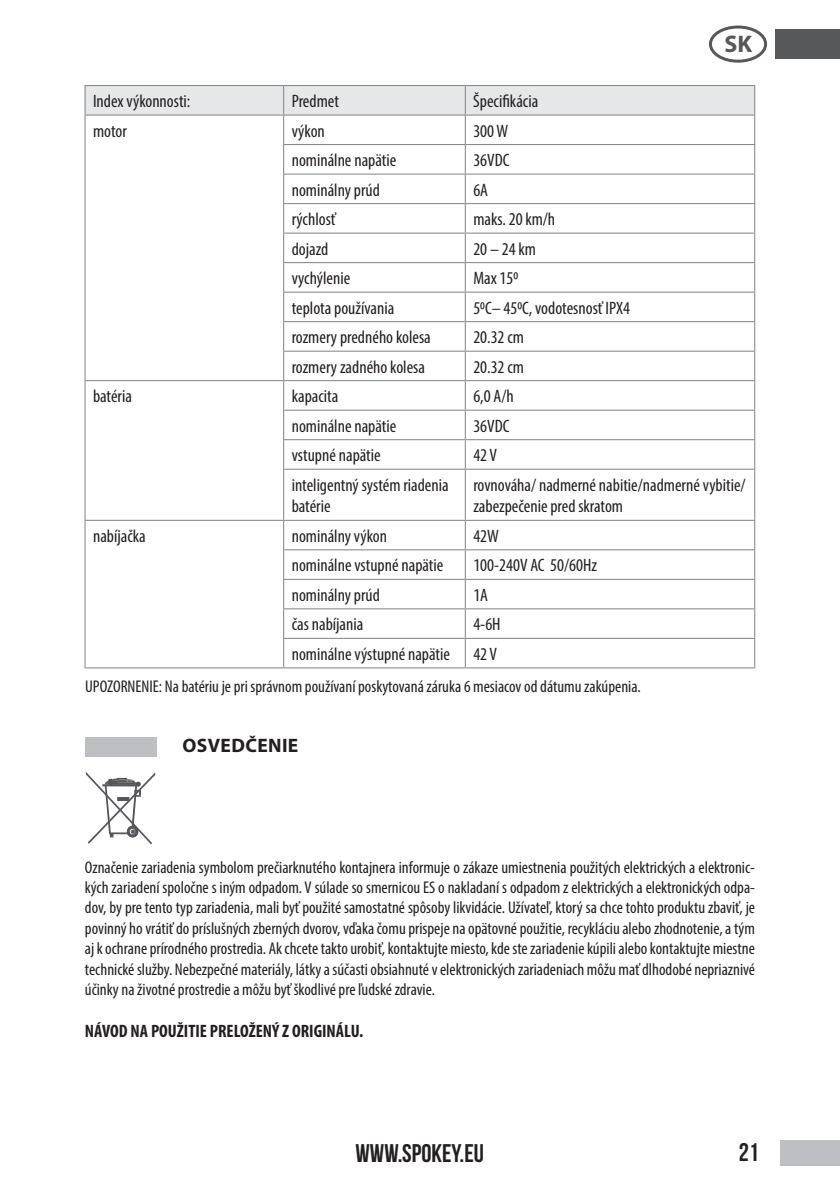
<style>
.page{position:relative;width:840px;height:1191px;background:#fff}
.page>*{position:absolute;margin:0;border:0;box-sizing:border-box;transform-origin:0 0}
.t1{font:25.6px "Bebas Neue";color:#231f20}
.t2{font:700 24px "Myriad Pro";color:#57585a}
.t3{font:700 19.6px "Myriad Pro";letter-spacing:.02em;color:#231f20}
.t4{font:condensed 18px/21.6px "Myriad Pro";color:#231f20}
.t5{font:700 condensed 18px "Myriad Pro";color:#231f20}
.t6{font:condensed 17px/20.4px "Myriad Pro";color:#231f20;text-align:justify}
</style>
<div class="page">
<div style="left:779px;top:1140px;width:60px;height:25px;background:#bebfc2"></div>
<div style="left:774px;top:29px;width:65px;height:30px;background:#57585a"></div>
<div style="left:708px;top:26px;width:58px;height:37px;border:3px solid #57585a;border-radius:50%"></div>
<svg style="left:86px;top:772px;width:69px;height:72px"></svg>
<div style="left:85px;top:737px;width:72px;height:20px;background:#bebfc2"></div>
<hr style="left:283px;top:85px;width:182px;height:1px;background:#808285">
<hr style="left:465px;top:85px;width:289px;height:1px;background:#808285">
<hr style="left:753px;top:470px;width:1px;height:50px;background:#808285">
<hr style="left:283px;top:469px;width:182px;height:1px;background:#808285">
<hr style="left:465px;top:469px;width:289px;height:1px;background:#808285">
<hr style="left:283px;top:520px;width:182px;height:1px;background:#808285">
<hr style="left:465px;top:520px;width:289px;height:1px;background:#808285">
<hr style="left:283px;top:549px;width:182px;height:1px;background:#808285">
<hr style="left:465px;top:549px;width:289px;height:1px;background:#808285">
<hr style="left:283px;top:579px;width:182px;height:1px;background:#808285">
<hr style="left:465px;top:579px;width:289px;height:1px;background:#808285">
<hr style="left:283px;top:608px;width:182px;height:1px;background:#808285">
<hr style="left:465px;top:608px;width:289px;height:1px;background:#808285">
<hr style="left:283px;top:638px;width:182px;height:1px;background:#808285">
<hr style="left:465px;top:638px;width:289px;height:1px;background:#808285">
<hr style="left:283px;top:667px;width:182px;height:1px;background:#808285">
<hr style="left:465px;top:667px;width:289px;height:1px;background:#808285">
<hr style="left:84px;top:85px;width:199px;height:1px;background:#808285">
<svg style="left:84px;top:86px;width:670px;height:383px"></svg>
<hr style="left:84px;top:469px;width:1px;height:51px;background:#808285">
<hr style="left:283px;top:470px;width:1px;height:50px;background:#808285">
<hr style="left:464px;top:470px;width:1px;height:50px;background:#808285">
<hr style="left:84px;top:520px;width:199px;height:1px;background:#808285">
<svg style="left:84px;top:521px;width:1px;height:58px"></svg>
<hr style="left:84px;top:579px;width:1px;height:30px;background:#808285">
<svg style="left:84px;top:609px;width:1px;height:58px"></svg>
<svg style="left:283px;top:521px;width:1px;height:146px"></svg>
<svg style="left:464px;top:521px;width:1px;height:146px"></svg>
<hr style="left:84px;top:667px;width:199px;height:1px;background:#808285">
<hr style="left:465px;top:115px;width:289px;height:1px;background:#808285">
<hr style="left:84px;top:115px;width:199px;height:1px;background:#808285">
<hr style="left:283px;top:115px;width:182px;height:1px;background:#808285">
<h2 class="t2" style="left:724px;top:28px;width:29px">SK</h2>
<p class="t4" style="left:93px;top:90px;width:99px">Index výkonnosti:</p>
<p class="t4" style="left:291px;top:90px;width:49px">Predmet</p>
<p class="t4" style="left:473px;top:90px;width:66px">Špecifikácia</p>
<p class="t4" style="left:93px;top:120px;width:35px">motor</p>
<p class="t4" style="left:291px;top:120px;width:35px">výkon</p>
<p class="t4" style="left:473px;top:120px;width:36px">300 W</p>
<p class="t4" style="left:291px;top:149px;width:106px">nominálne napätie</p>
<p class="t4" style="left:473px;top:149px;width:38px">36VDC</p>
<p class="t4" style="left:291px;top:179px;width:90px">nominálny prúd</p>
<p class="t4" style="left:473px;top:179px;width:16px">6A</p>
<p class="t4" style="left:291px;top:208px;width:45px">rýchlosť</p>
<p class="t4" style="left:473px;top:208px;width:83px">maks. 20 km/h</p>
<p class="t4" style="left:291px;top:238px;width:38px">dojazd</p>
<p class="t4" style="left:473px;top:238px;width:64px">20 – 24 km</p>
<p class="t4" style="left:291px;top:267px;width:60px">vychýlenie</p>
<p class="t4" style="left:473px;top:267px;width:46px">Max 150</p>
<p class="t4" style="left:291px;top:297px;width:104px">teplota používania</p>
<p class="t4" style="left:473px;top:297px;width:158px">50C– 450C, vodotesnosť IPX4</p>
<p class="t4" style="left:291px;top:326px;width:140px">rozmery predného kolesa</p>
<p class="t4" style="left:473px;top:326px;width:52px">20.32 cm</p>
<p class="t4" style="left:291px;top:356px;width:135px">rozmery zadného kolesa</p>
<p class="t4" style="left:473px;top:356px;width:52px">20.32 cm</p>
<p class="t4" style="left:93px;top:385px;width:40px">batéria</p>
<p class="t4" style="left:291px;top:385px;width:48px">kapacita</p>
<p class="t4" style="left:473px;top:385px;width:42px">6,0 A/h</p>
<p class="t4" style="left:291px;top:415px;width:106px">nominálne napätie</p>
<p class="t4" style="left:473px;top:415px;width:38px">36VDC</p>
<p class="t4" style="left:291px;top:444px;width:90px">vstupné napätie</p>
<p class="t4" style="left:473px;top:444px;width:25px">42 V</p>
<p class="t4" style="left:291px;top:474px;width:158px">inteligentný systém riadenia batérie</p>
<p class="t4" style="left:473px;top:474px;width:273px">rovnováha/ nadmerné nabitie/nadmerné vybitie/ zabezpečenie pred skratom</p>
<p class="t4" style="left:93px;top:525px;width:54px">nabíjačka</p>
<p class="t4" style="left:291px;top:525px;width:97px">nominálny výkon</p>
<p class="t4" style="left:473px;top:525px;width:27px">42W</p>
<p class="t4" style="left:291px;top:554px;width:153px">nominálne vstupné napätie</p>
<p class="t4" style="left:473px;top:554px;width:125px">100-240V AC 50/60Hz</p>
<p class="t4" style="left:291px;top:584px;width:90px">nominálny prúd</p>
<p class="t4" style="left:473px;top:584px;width:16px">1A</p>
<p class="t4" style="left:291px;top:613px;width:73px">čas nabíjania</p>
<p class="t4" style="left:473px;top:613px;width:29px">4-6H</p>
<p class="t4" style="left:291px;top:643px;width:160px">nominálne výstupné napätie</p>
<p class="t4" style="left:473px;top:643px;width:25px">42 V</p>
<p class="t6" style="left:85px;top:676px;width:557px">UPOZORNENIE: Na batériu je pri správnom používaní poskytovaná záruka 6 mesiacov od dátumu zakúpenia.</p>
<p class="t3" style="left:182px;top:732px;width:117px">OSVEDČENIE</p>
<p class="t6" style="left:85px;top:856px;width:671px">Označenie zariadenia symbolom prečiarknutého kontajnera informuje o zákaze umiestnenia použitých elektrických a elektronic&shy;kých zariadení spoločne s iným odpadom. V súlade so smernicou ES o nakladaní s odpadom z elektrických a elektronických odpa&shy;dov, by pre tento typ zariadenia, mali byť použité samostatné spôsoby likvidácie. Užívateľ, ktorý sa chce tohto produktu zbaviť, je povinný ho vrátiť do príslušných zberných dvorov, vďaka čomu prispeje na opätovné použitie, recykláciu alebo zhodnotenie, a tým aj k ochrane prírodného prostredia. Ak chcete takto urobiť, kontaktujte miesto, kde ste zariadenie kúpili alebo kontaktujte miestne technické služby. Nebezpečné materiály, látky a súčasti obsiahnuté v elektronických zariadeniach môžu mať dlhodobé nepriaznivé účinky na životné prostredie a môžu byť škodlivé pre ľudské zdravie.</p>
<p class="t5" style="left:85px;top:1019px;width:280px">NÁVOD NA POUŽITIE PRELOŽENÝ Z ORIGINÁLU.</p>
<h1 class="t1" style="left:355px;top:1139px;width:130px">WWW.SPOKEY.EU</h1>
<h1 class="t1" style="left:738px;top:1138px;width:22px">21</h1>
</div>
